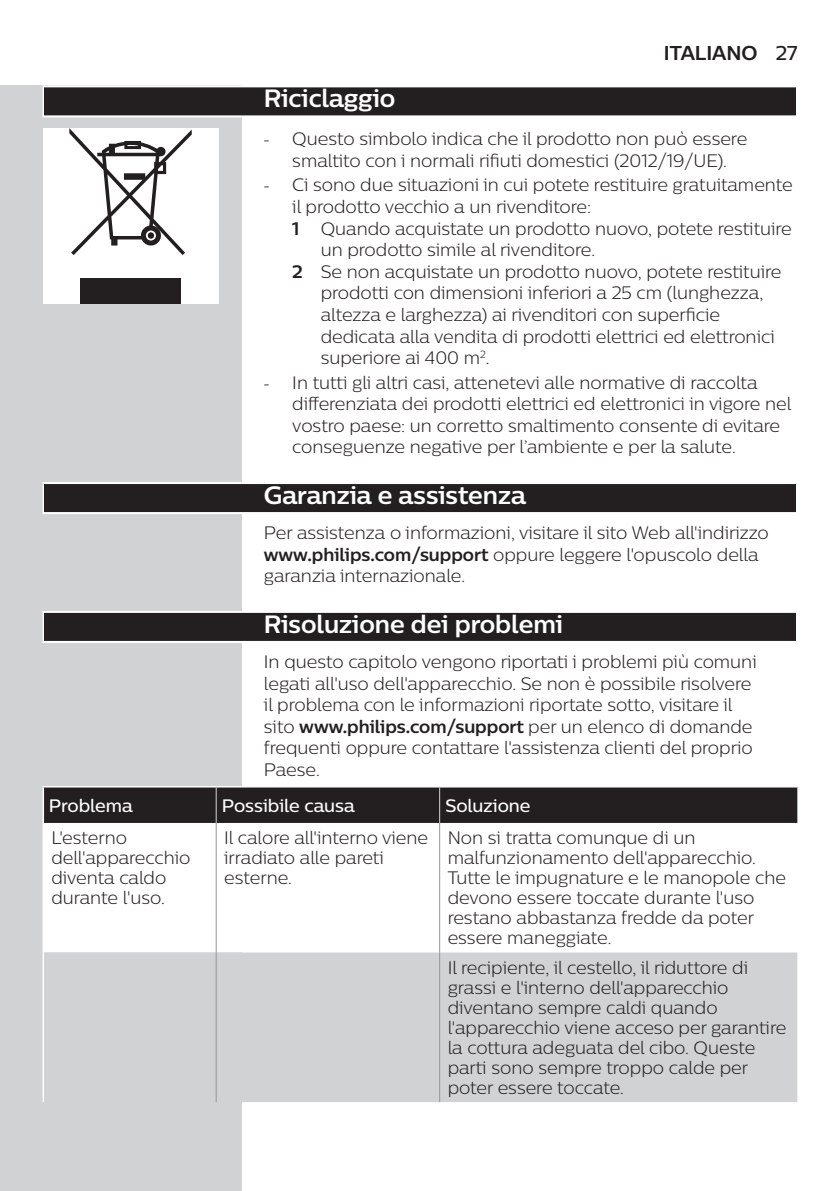
<style>
.page{position:relative;width:840px;height:1191px;background:#fff}
.page>*{position:absolute;margin:0;border:0;box-sizing:border-box;transform-origin:0 0}
.t1{font:700 25px "Centrale Sans";color:#fff}
.t2{font:700 20px "Centrale Sans";color:#231f20}
.t3{font:300 18px/20px "Centrale Sans";color:#231f20}
.t4{font:500 18px "Centrale Sans";color:#fff}
.s1{font-weight:500}
.s2{font-family:"Gill Sans Alt One WGL Light";font-weight:400}
.s3{font-weight:700}
</style>
<div class="page">
<div style="left:0;top:85px;width:241px;height:1106px;background:#d1d2d4"></div>
<svg style="left:43px;top:85px;width:753px;height:32px"></svg>
<div style="left:44px;top:87px;width:751px;height:28px;background:#231f20"></div>
<svg style="left:43px;top:482px;width:753px;height:32px"></svg>
<div style="left:44px;top:484px;width:751px;height:28px;background:#231f20"></div>
<svg style="left:43px;top:611px;width:753px;height:32px"></svg>
<div style="left:44px;top:613px;width:751px;height:28px;background:#231f20"></div>
<div style="left:44px;top:787px;width:752px;height:36px;background:#231f20"></div>
<svg style="left:44px;top:823px;width:397px;height:129px"></svg>
<div style="left:44px;top:952px;width:752px;height:150px;background:#d1d2d4"></div>
<hr style="left:215px;top:787px;width:1px;height:36px;background:#d1d2d4">
<hr style="left:439px;top:787px;width:1px;height:36px;background:#d1d2d4">
<hr style="left:215px;top:823px;width:1px;height:129px;background:#939598">
<hr style="left:215px;top:952px;width:1px;height:150px;background:#939598">
<hr style="left:439px;top:823px;width:1px;height:129px;background:#939598">
<hr style="left:439px;top:952px;width:1px;height:150px;background:#939598">
<hr style="left:43px;top:823px;width:1px;height:129px;background:#fff">
<hr style="left:43px;top:952px;width:1px;height:150px;background:#fff">
<hr style="left:43px;top:786px;width:173px;height:1px;background:#fff">
<hr style="left:43px;top:787px;width:1px;height:36px;background:#fff">
<hr style="left:216px;top:786px;width:223px;height:1px;background:#fff">
<div style="left:43px;top:128px;width:175px;height:176px;background:#fff"></div>
<div style="left:80px;top:279px;width:101px;height:25px;background:#231f20"></div>
<svg style="left:69px;top:128px;width:123px;height:127px"></svg>
<p class="t2" style="left:663px;top:40px;width:135px">ITALIANO <span class="s1">27</span></p>
<h1 class="t1" style="left:264px;top:83px;width:133px">Riciclaggio</h1>
<p class="t3" style="left:264px;top:128px;width:484px;line-height:21.6px;text-align:center"><span class="s2">-</span> Questo simbolo indica che il prodotto non può essere smaltito con i normali rifiuti domestici (2012/19/UE).</p>
<p class="t3" style="left:264px;top:175px;width:530px"><span class="s2">-</span> Ci sono due situazioni in cui potete restituire gratuitamente</p>
<p class="t3" style="left:292px;top:196px;width:300px">il prodotto vecchio a un rivenditore:</p>
<p class="t3" style="left:292px;top:218px;width:500px"><span class="s3">1</span> Quando acquistate un prodotto nuovo, potete restituire</p>
<p class="t3" style="left:320px;top:239px;width:276px">un prodotto simile al rivenditore.</p>
<p class="t3" style="left:292px;top:261px;width:490px"><span class="s3">2</span> Se non acquistate un prodotto nuovo, potete restituire</p>
<p class="t3" style="left:320px;top:283px;width:444px">prodotti con dimensioni inferiori a 25 cm (lunghezza,</p>
<p class="t3" style="left:320px;top:304px;width:400px">altezza e larghezza) ai rivenditori con superficie</p>
<p class="t3" style="left:320px;top:326px;width:455px">dedicata alla vendita di prodotti elettrici ed elettronici</p>
<p class="t3" style="left:320px;top:347px;width:170px">superiore ai 400 m<sup>2</sup>.</p>
<p class="t3" style="left:292px;top:371px;width:500px;line-height:21.6px;text-indent:-28px"><span class="s2">-</span> In tutti gli altri casi, attenetevi alle normative di raccolta differenziata dei prodotti elettrici ed elettronici in vigore nel vostro paese: un corretto smaltimento consente di evitare conseguenze negative per l’ambiente e per la salute.</p>
<h1 class="t1" style="left:264px;top:479px;width:263px">Garanzia e assistenza</h1>
<p class="t3" style="left:264px;top:521px;width:506px;line-height:21.6px">Per assistenza o informazioni, visitare il sito Web all'indirizzo <span class="s3">www.philips.com/support</span> oppure leggere l'opuscolo della garanzia internazionale.</p>
<h1 class="t1" style="left:264px;top:608px;width:300px">Risoluzione dei problemi</h1>
<p class="t3" style="left:264px;top:650px;width:494px;line-height:21.6px">In questo capitolo vengono riportati i problemi più comuni legati all'uso dell'apparecchio. Se non è possibile risolvere il problema con le informazioni riportate sotto, visitare il sito <span class="s3">www.philips.com/support</span> per un elenco di domande frequenti oppure contattare l'assistenza clienti del proprio Paese.</p>
<p class="t4" style="left:49px;top:794px;width:85px">Problema</p>
<p class="t4" style="left:222px;top:794px;width:134px">Possibile causa</p>
<p class="t4" style="left:445px;top:794px;width:87px">Soluzione</p>
<p class="t3" style="left:51px;top:827px;width:141px">L'esterno dell'apparecchio diventa caldo durante l'uso.</p>
<p class="t3" style="left:224px;top:827px;width:205px">Il calore all'interno viene irradiato alle pareti esterne.</p>
<p class="t3" style="left:447px;top:827px;width:339px">Non si tratta comunque di un malfunzionamento dell'apparecchio.<br>Tutte le impugnature e le manopole che devono essere toccate durante l'uso restano abbastanza fredde da poter essere maneggiate.</p>
<p class="t3" style="left:447px;top:957px;width:340px">Il recipiente, il cestello, il riduttore di grassi e l'interno dell'apparecchio diventano sempre caldi quando l'apparecchio viene acceso per garantire la cottura adeguata del cibo. Queste parti sono sempre troppo calde per poter essere toccate.</p>
</div>
